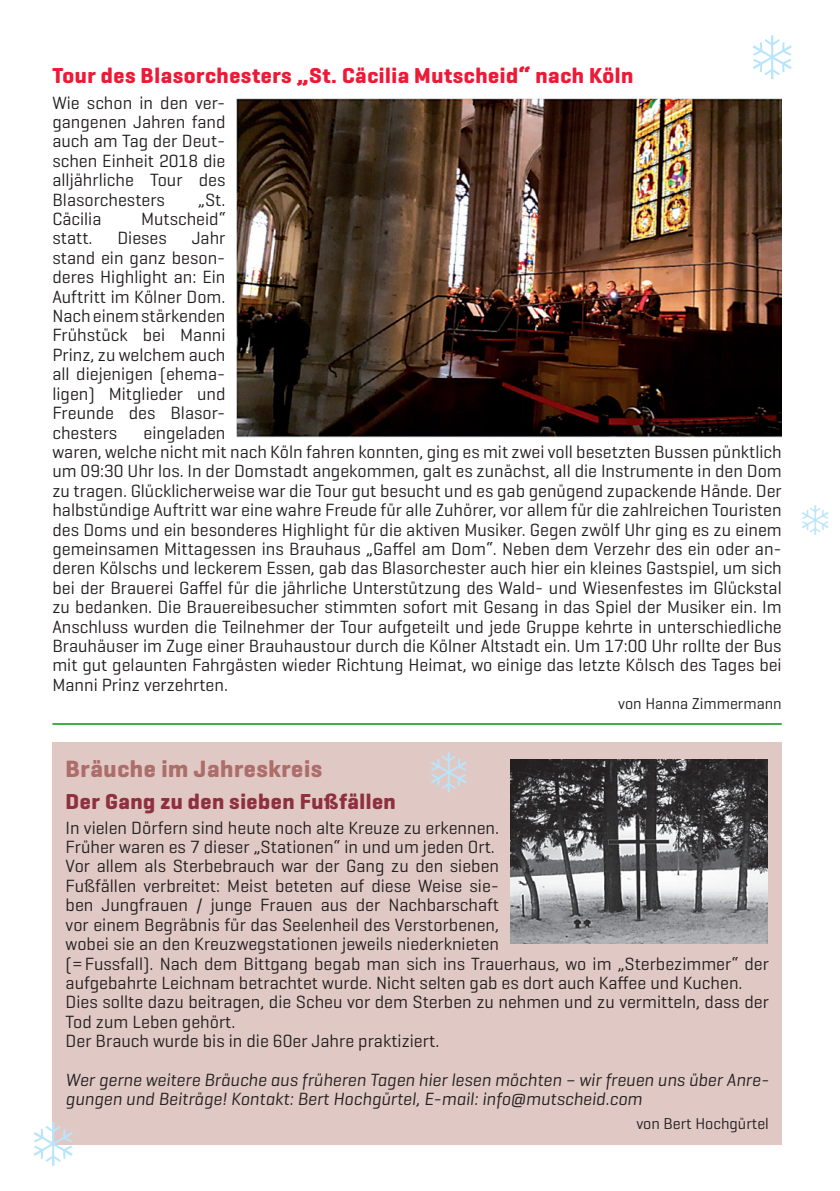
<style>
.page{position:relative;width:840px;height:1191px;background:#fff}
.page>*{position:absolute;margin:0;border:0;box-sizing:border-box;transform-origin:0 0}
.t1{font:700 24px "Geogrotesque";letter-spacing:.025em;color:#ad6d6a}
.t2{font:700 22px "Geogrotesque";letter-spacing:.025em;color:#ed1a37}
.t3{font:700 22px "Geogrotesque";letter-spacing:.025em;color:#8f2f3f}
.t4{font:18px/19.4px "Geogrotesque";color:#231f20}
.t5{font:italic 18px/19.4px "Geogrotesque";color:#231f20}
.t6{font:16px "Geogrotesque";color:#231f20}
</style>
<div class="page">
<div style="left:52px;top:742px;width:729px;height:402px;background:#e0c9c4"></div>
<img style="left:237px;top:98px;width:544px;height:339px">
<img style="left:510px;top:760px;width:257px;height:183px">
<hr style="left:52px;top:723px;width:729px;height:2px;background:#40ae49">
<svg style="left:52px;top:1144px;width:21px;height:1px"></svg>
<p class="t2" style="left:52px;top:62px;width:582px">Tour des Blasorchesters „St. Cäcilia Mutscheid“ nach Köln</p>
<p class="t4" style="left:52px;top:92px;width:174px;text-align:justify">Wie schon in den ver&shy;gangenen Jahren fand auch am Tag der Deut&shy;schen Einheit 2018 die alljährliche Tour des Blasorchesters</p>
<p class="t4" style="left:198px;top:189px;width:29px">„St.</p>
<p class="t4" style="left:52px;top:209px;width:51px">Cäcilia</p>
<p class="t4" style="left:141px;top:209px;width:86px">Mutscheid“</p>
<p class="t4" style="left:52px;top:228px;width:42px">statt.</p>
<p class="t4" style="left:117px;top:228px;width:51px">Dieses</p>
<p class="t4" style="left:52px;top:228px;width:174px;text-align:justify;text-indent:139px">Jahr stand ein ganz beson&shy;deres Highlight an: Ein Auftritt im Kölner Dom.<br>Nach einem stärkenden Frühstück bei Manni Prinz, zu welchem auch all diejenigen (ehema&shy;ligen) Mitglieder und Freunde des Blasor&shy;chesters</p>
<p class="t4" style="left:52px;top:422px;width:730px;text-indent:91px">eingeladen<br>waren, welche nicht mit nach Köln fahren konnten, ging es mit zwei voll besetzten Bussen pünktlich um 09:30 Uhr los. In der Domstadt angekommen, galt es zunächst, all die Instrumente in den Dom zu tragen. Glücklicherweise war die Tour gut besucht und es gab genügend zupackende Hände. Der halbstündige Auftritt war eine wahre Freude für alle Zuhörer, vor allem für die zahlreichen Touristen des Doms und ein besonderes Highlight für die aktiven Musiker. Gegen zwölf Uhr ging es zu einem gemeinsamen Mittagessen ins Brauhaus „Gaffel am Dom“. Neben dem Verzehr des ein oder an&shy;deren Kölschs und leckerem Essen, gab das Blasorchester auch hier ein kleines Gastspiel, um sich bei der Brauerei Gaffel für die jährliche Unterstützung des Wald- und Wiesenfestes im Glückstal zu bedanken. Die Brauereibesucher stimmten sofort mit Gesang in das Spiel der Musiker ein. Im Anschluss wurden die Teilnehmer der Tour aufgeteilt und jede Gruppe kehrte in unterschiedliche Brauhäuser im Zuge einer Brauhaustour durch die Kölner Altstadt ein. Um 17:00 Uhr rollte der Bus mit gut gelaunten Fahrgästen wieder Richtung Heimat, wo einige das letzte Kölsch des Tages bei Manni Prinz verzehrten.</p>
<p class="t6" style="left:618px;top:693px;width:165px">von Hanna Zimmermann</p>
<h1 class="t1" style="left:66px;top:753px;width:258px">Bräuche im Jahreskreis</h1>
<p class="t3" style="left:66px;top:787px;width:331px">Der Gang zu den sieben Fußfällen</p>
<p class="t4" style="left:66px;top:817px;width:704px">In vielen Dörfern sind heute noch alte Kreuze zu erkennen.<br>Früher waren es 7 dieser „Stationen“ in und um jeden Ort.<br>Vor allem als Sterbebrauch war der Gang zu den sieben<br>Fußfällen verbreitet: Meist beteten auf diese Weise sie-<br>ben Jungfrauen / junge Frauen aus der Nachbarschaft<br>vor einem Begräbnis für das Seelenheil des Verstorbenen,<br>wobei sie an den Kreuzwegstationen jeweils niederknieten<br>(=Fussfall). Nach dem Bittgang begab man sich ins Trauerhaus, wo im „Sterbezimmer“ der aufgebahrte Leichnam betrachtet wurde. Nicht selten gab es dort auch Kaffee und Kuchen.<br>Dies sollte dazu beitragen, die Scheu vor dem Sterben zu nehmen und zu vermitteln, dass der Tod zum Leben gehört.<br>Der Brauch wurde bis in die 60er Jahre praktiziert.</p>
<p class="t5" style="left:66px;top:1069px;width:704px">Wer gerne weitere Bräuche aus früheren Tagen hier lesen möchten – wir freuen uns über Anre&shy;gungen und Beiträge! Kontakt: Bert Hochgürtel, E-mail: info@mutscheid.com</p>
<p class="t6" style="left:636px;top:1113px;width:134px">von Bert Hochgürtel</p>
</div>
